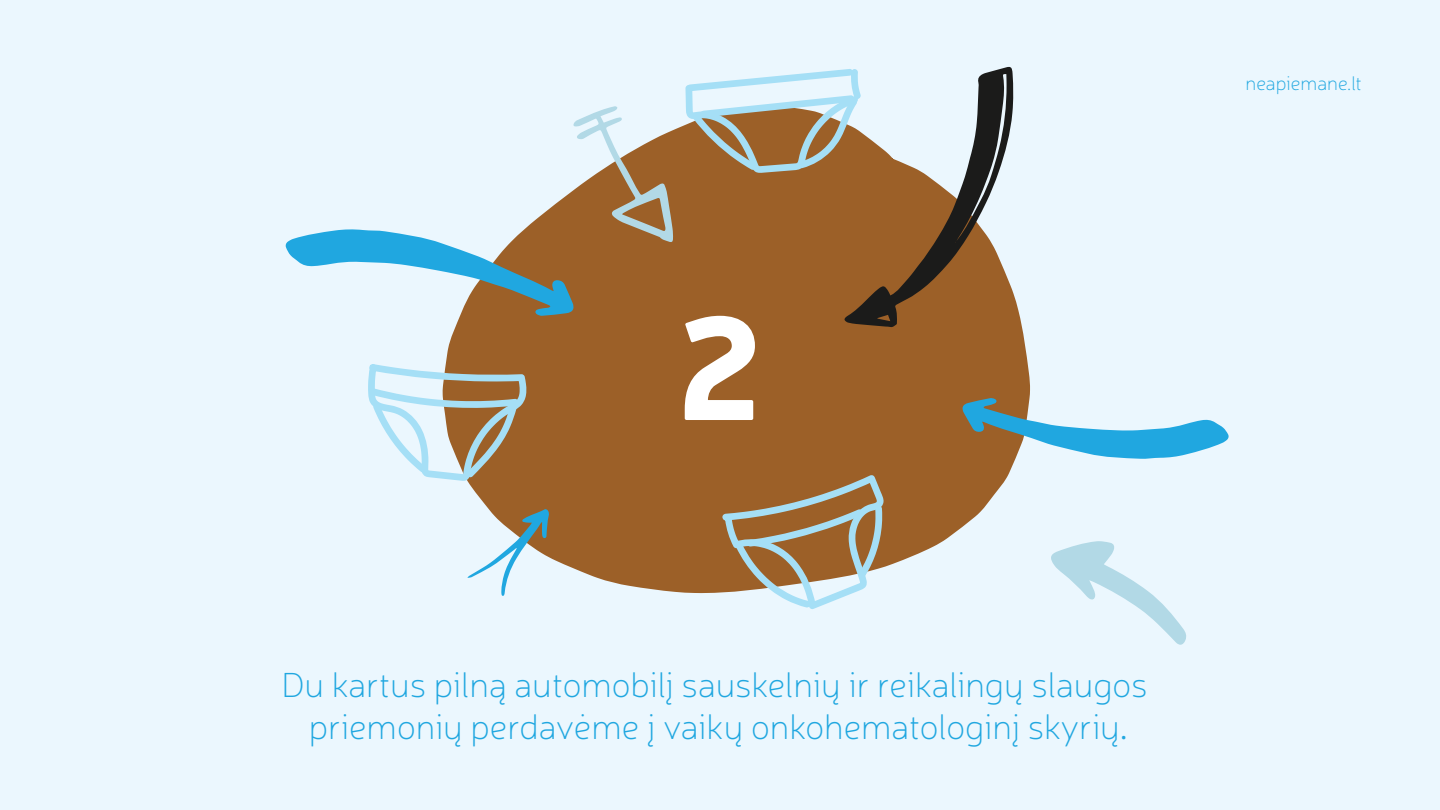
<style>
.page{position:relative;width:1440px;height:810px;background:#ebf7fe}
.page>*{position:absolute;margin:0;border:0;box-sizing:border-box;transform-origin:0 0}
.t1{font:900 144.75px "Neris";color:#fff}
.t2{font:100 35.25px/42.3px "Neris";color:#20a7e0;text-align:center}
.t3{font:100 19.5px "Neris";color:#20a7e0}
.s1{font-weight:300}
</style>
<div class="page">
<svg style="left:445px;top:125px;width:585px;height:469px;fill:#9c6028"></svg>
<svg style="left:961px;top:398px;width:268px;height:61px"></svg>
<svg style="left:285px;top:106px;width:388px;height:210px"></svg>
<svg style="left:467px;top:509px;width:82px;height:87px"></svg>
<svg style="left:1051px;top:541px;width:135px;height:104px"></svg>
<svg style="left:722px;top:475px;width:162px;height:134px"></svg>
<svg style="left:685px;top:67px;width:329px;height:261px"></svg>
<svg style="left:368px;top:364px;width:159px;height:117px"></svg>
<h1 class="t1" style="left:677px;top:261px;width:88px">2</h1>
<p class="t2" style="left:281px;top:663px;width:868px">Du kartus pilną automobilį sauskelnių ir reikalingų slaugos priemonių perdavėme į vaikų onkohematologinį skyrių<span class="s1">.</span></p>
<p class="t3" style="left:1246px;top:71px;width:118px">neapiemane.lt</p>
</div>
